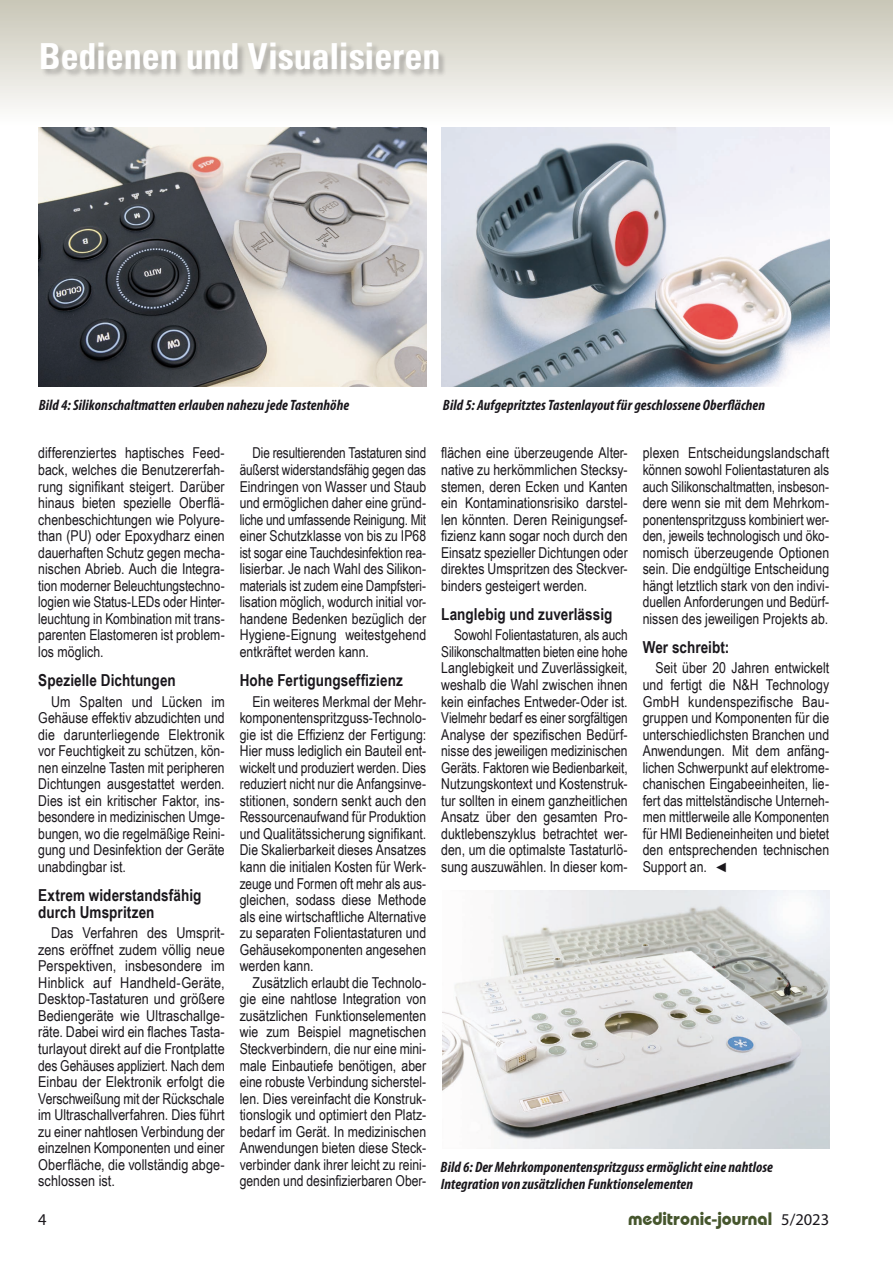
<style>
.page{position:relative;width:893px;height:1263px;background:#fff}
.page>*{position:absolute;margin:0;border:0;box-sizing:border-box;transform-origin:0 0}
.t1{font:700 condensed 36px "Univers";letter-spacing:-.005em;color:#fff}
.t2{font:700 18px "Bauhaus IT Cby BT";color:#46562d}
.t3{font:700 16.5px/16.5px "Arial Narrow";letter-spacing:.005em;color:#1a171c}
.t4{font:16.5px "Myriad Pro";color:#1a171c}
.t5{font:15px/16.5px "Arial Narrow";color:#1a171c;text-align:justify}
.t6{font:15px/16.5px "Arial Narrow";color:#1a171c;text-align:justify;scale:.96 1}
.t7{font:italic 700 condensed 15px/16.5px "Myriad Pro";letter-spacing:.005em;color:#1a171c}
.s1{font-family:"Arial";font-style:italic;font-size:13.5px}
.s2{font-family:"Myriad Pro";font-weight:400;font-size:16.5px;color:#1a171c}
</style>
<div class="page">
<div style="left:0;top:0;width:893px;height:128px;background:linear-gradient(to bottom,#c8c6b6,#fffffe)"></div>
<img style="left:38px;top:128px;width:388px;height:258px">
<img style="left:441px;top:128px;width:388px;height:258px">
<img style="left:442px;top:891px;width:387px;height:257px">
<div style="left:41px;top:43px;width:406px;height:35px;background:#1a171c;opacity:.25"></div>
<h1 class="t1" style="left:39px;top:34px;width:403px">Bedienen und Visualisieren</h1>
<p class="t7" style="left:39px;top:397px;width:312px">Bild 4: Silikonschaltmatten erlauben nahezu jede Tastenhöhe</p>
<p class="t7" style="left:443px;top:397px;width:324px">Bild 5: Aufgepritztes Tastenlayout für geschlossene Oberflächen</p>
<p class="t5" style="left:38px;top:444px;width:188px">differenziertes haptisches Feed&shy;back, welches die Benutzererfah&shy;rung signifikant steigert. Darüber hinaus bieten spezielle Oberflä&shy;chenbeschichtungen wie Polyure&shy;than (PU) oder Epoxydharz einen dauerhaften Schutz gegen mecha&shy;nischen Abrieb. Auch die Integra&shy;tion moderner Beleuchtungstechno&shy;logien wie Status-LEDs oder Hinter&shy;leuchtung in Kombination mit trans&shy;parenten Elastomeren ist problem&shy;los möglich.</p>
<p class="t3" style="left:38px;top:671px;width:139px">Spezielle Dichtungen</p>
<p class="t5" style="left:38px;top:692px;width:188px;text-indent:13px">Um Spalten und Lücken im Gehäuse effektiv abzudichten und die darunterliegende Elektronik vor Feuchtigkeit zu schützen, kön&shy;nen einzelne Tasten mit peripheren Dichtungen ausgestattet werden.<br>Dies ist ein kritischer Faktor, ins&shy;besondere in medizinischen Umge&shy;bungen, wo die regelmäßige Reini&shy;gung und Desinfektion der Geräte unabdingbar ist.</p>
<p class="t3" style="left:38px;top:886px;width:165px">Extrem widerstandsfähig durch Umspritzen</p>
<p class="t5" style="left:38px;top:924px;width:188px;text-indent:13px">Das Verfahren des Umsprit&shy;zens eröffnet zudem völlig neue Perspektiven, insbesondere im Hinblick auf Handheld-Geräte, Desktop-Tastaturen und größere Bediengeräte wie Ultraschallge&shy;räte. Dabei wird ein flaches Tasta&shy;turlayout direkt auf die Frontplatte des Gehäuses appliziert. Nach dem Einbau der Elektronik erfolgt die Verschweißung mit der Rückschale im Ultraschallverfahren. Dies führt zu einer nahtlosen Verbindung der einzelnen Komponenten und einer Oberfläche, die vollständig abge&shy;schlossen ist.</p>
<p class="t6" style="left:240px;top:444px;width:196px;text-indent:13px">Die resultierenden Tastaturen sind äußerst widerstandsfähig gegen das Eindringen von Wasser und Staub und ermöglichen daher eine gründ&shy;liche und umfassende Reinigung. Mit einer Schutzklasse von bis zu IP68 ist sogar eine Tauchdesinfektion rea&shy;lisierbar. Je nach Wahl des Silikon&shy;materials ist zudem eine Dampfsteri&shy;lisation möglich, wodurch initial vor&shy;handene Bedenken bezüglich der Hygiene-Eignung weitestgehend entkräftet werden kann.</p>
<p class="t3" style="left:240px;top:671px;width:165px">Hohe Fertigungseffizienz</p>
<p class="t5" style="left:240px;top:692px;width:188px;text-indent:13px">Ein weiteres Merkmal der Mehr&shy;komponentenspritzguss-Technolo&shy;gie ist die Effizienz der Fertigung:<br>Hier muss lediglich ein Bauteil ent&shy;wickelt und produziert werden. Dies reduziert nicht nur die Anfangsinve&shy;stitionen, sondern senkt auch den Ressourcenaufwand für Produktion und Qualitätssicherung signifikant.<br>Die Skalierbarkeit dieses Ansatzes kann die initialen Kosten für Werk&shy;zeuge und Formen oft mehr als aus&shy;gleichen, sodass diese Methode als eine wirtschaftliche Alternative zu separaten Folientastaturen und Gehäusekomponenten angesehen werden kann.</p>
<p class="t5" style="left:240px;top:974px;width:188px;text-indent:13px">Zusätzlich erlaubt die Technolo&shy;gie eine nahtlose Integration von zusätzlichen Funktionselementen wie zum Beispiel magnetischen Steckverbindern, die nur eine mini&shy;male Einbautiefe benötigen, aber eine robuste Verbindung sicherstel&shy;len. Dies vereinfacht die Konstruk&shy;tionslogik und optimiert den Platz&shy;bedarf im Gerät. In medizinischen Anwendungen bieten diese Steck&shy;verbinder dank ihrer leicht zu reini&shy;genden und desinfizierbaren Ober-</p>
<p class="t5" style="left:441px;top:444px;width:188px">flächen eine überzeugende Alter&shy;native zu herkömmlichen Stecksy&shy;stemen, deren Ecken und Kanten ein Kontaminationsrisiko darstel&shy;len könnten. Deren Reinigungsef&shy;fizienz kann sogar noch durch den Einsatz spezieller Dichtungen oder direktes Umspritzen des Steckver&shy;binders gesteigert werden.</p>
<p class="t3" style="left:441px;top:605px;width:173px">Langlebig und zuverlässig</p>
<p class="t6" style="left:441px;top:626px;width:196px;text-indent:13px">Sowohl Folientastaturen, als auch Silikonschaltmatten bieten eine hohe Langlebigkeit und Zuverlässigkeit, weshalb die Wahl zwischen ihnen kein einfaches Entweder-Oder ist.<br>Vielmehr bedarf es einer sorgfältigen Analyse der spezifischen Bedürf&shy;nisse des jeweiligen medizinischen Geräts. Faktoren wie Bedienbarkeit, Nutzungskontext und Kostenstruk&shy;tur sollten in einem ganzheitlichen Ansatz über den gesamten Pro&shy;duktlebenszyklus betrachtet wer&shy;den, um die optimalste Tastaturlö&shy;sung auszuwählen. In dieser kom-</p>
<p class="t5" style="left:643px;top:444px;width:188px">plexen Entscheidungslandschaft können sowohl Folientastaturen als auch Silikonschaltmatten, insbeson&shy;dere wenn sie mit dem Mehrkom&shy;ponentenspritzguss kombiniert wer&shy;den, jeweils technologisch und öko&shy;nomisch überzeugende Optionen sein. Die endgültige Entscheidung hängt letztlich stark von den indivi&shy;duellen Anforderungen und Bedürf&shy;nissen des jeweiligen Projekts ab.</p>
<p class="t3" style="left:643px;top:638px;width:88px">Wer schreibt:</p>
<p class="t5" style="left:643px;top:659px;width:188px;text-indent:13px">Seit über 20 Jahren entwickelt und fertigt die N&amp;H Technology GmbH kundenspezifische Bau&shy;gruppen und Komponenten für die unterschiedlichsten Branchen und Anwendungen. Mit dem anfäng&shy;lichen Schwerpunkt auf elektrome&shy;chanischen Eingabeeinheiten, lie&shy;fert das mittelständische Unterneh&shy;men mittlerweile alle Komponenten für HMI Bedieneinheiten und bietet den entsprechenden technischen Support an. <span class="s1">◄</span></p>
<p class="t7" style="left:441px;top:1159px;width:334px">Bild 6: Der Mehrkomponentenspritzguss ermöglicht eine nahtlose<br>Integration von zusätzlichen Funktionselementen</p>
<p class="t4" style="left:38px;top:1209px;width:10px">4</p>
<p class="t2" style="left:628px;top:1207px;width:203px">meditronic-journal <span class="s2">5/2023</span></p>
</div>
